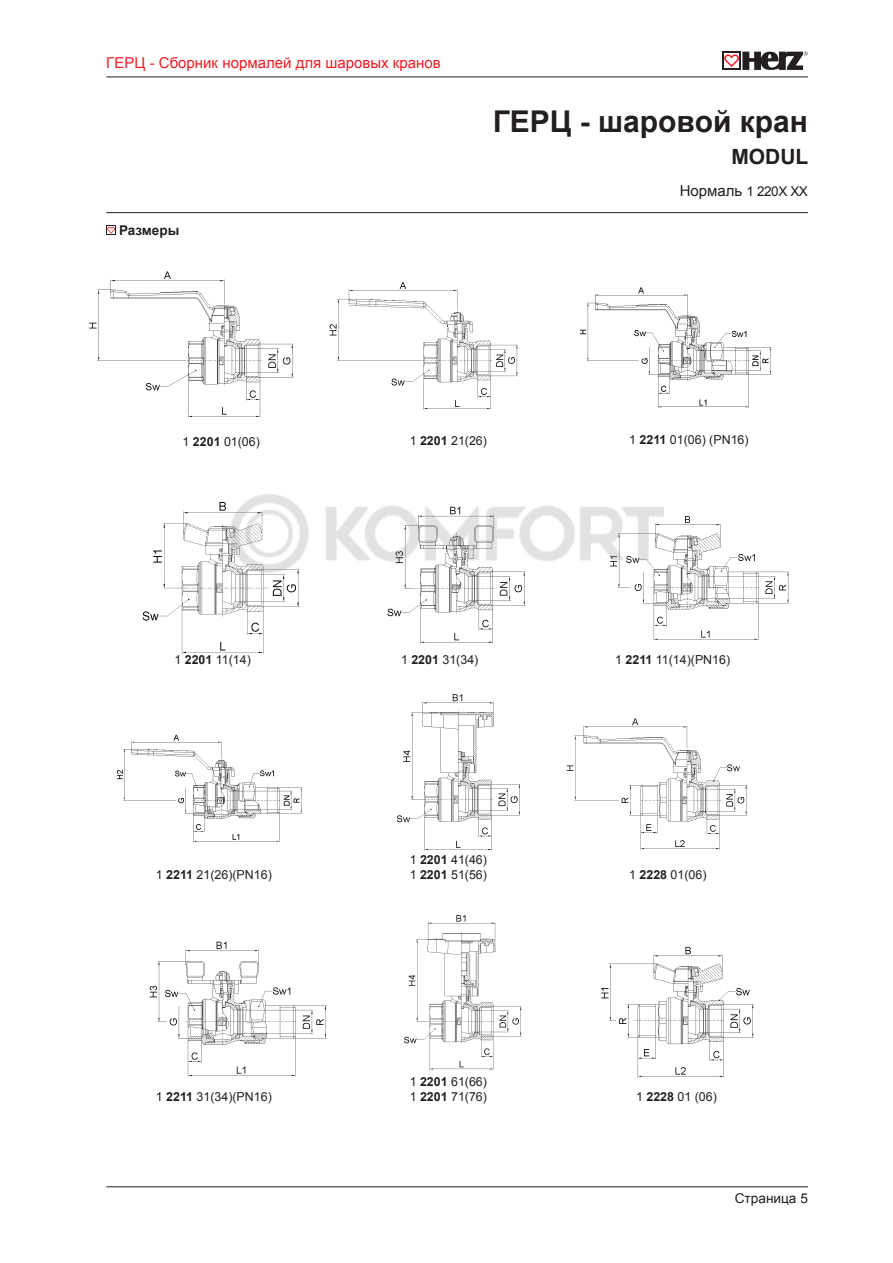
<style>
.page{position:relative;width:893px;height:1263px;background:#fff}
.page>*{position:absolute;margin:0;border:0;box-sizing:border-box;transform-origin:0 0}
.t1{font:700 30px "Arial";color:#231f20}
.t2{font:700 21px "Arial";color:#231f20}
.t3{font:15px "Arial";color:#ee1d23}
.t4{font:15px "Arial";color:#231f20}
.t5{font:13.5px "Arial";color:#231f20}
.t6{font:700 13.5px "Arial";color:#231f20}
.t7{font:12.45px/15.6px "Arial";color:#231f20}
.s1{font-size:13.5px}
.s2{font-weight:700}
</style>
<div class="page">
<svg style="left:722px;top:52px;width:86px;height:18px"></svg>
<hr style="left:106px;top:77px;width:702px;height:1px;background:#231f20">
<hr style="left:106px;top:1186px;width:702px;height:1px;background:#231f20">
<img style="left:566px;top:719px;width:182px;height:131px">
<hr style="left:106px;top:212px;width:553px;height:1px;background:#231f20">
<hr style="left:659px;top:212px;width:149px;height:1px;background:#231f20">
<svg style="left:106px;top:225px;width:10px;height:10px"></svg>
<img style="left:89px;top:271px;width:205px;height:147px">
<img style="left:329px;top:282px;width:189px;height:128px">
<img style="left:142px;top:501px;width:158px;height:153px">
<img style="left:387px;top:583px;width:139px;height:61px">
<img style="left:580px;top:287px;width:192px;height:121px">
<img style="left:618px;top:516px;width:171px;height:125px">
<img style="left:396px;top:694px;width:125px;height:157px">
<img style="left:404px;top:915px;width:118px;height:155px">
<img style="left:116px;top:734px;width:186px;height:109px">
<img style="left:149px;top:941px;width:178px;height:135px">
<img style="left:601px;top:946px;width:153px;height:132px">
<img style="left:223px;top:494px;width:447px;height:89px">
<p class="t3" style="left:106px;top:53px;width:336px">ГЕРЦ - Сборник нормалей для шаровых кранов</p>
<p class="t6" style="left:119px;top:221px;width:62px">Размеры</p>
<h1 class="t1" style="left:493px;top:101px;width:317px">ГЕРЦ - шаровой кран</h1>
<h2 class="t2" style="left:731px;top:143px;width:78px">MODUL</h2>
<p class="t4" style="left:680px;top:181px;width:130px">Нормаль <span class="s1">1 220X XX</span></p>
<p class="t7" style="left:183px;top:434px;width:79px">1 <span class="s2">2201</span> 01(06)</p>
<p class="t7" style="left:410px;top:433px;width:79px">1 <span class="s2">2201</span> 21(26)</p>
<p class="t7" style="left:629px;top:432px;width:121px">1 <span class="s2">2211</span> 01(06) (PN16)</p>
<p class="t7" style="left:174px;top:652px;width:78px">1 <span class="s2">2201</span> 11(14)</p>
<p class="t7" style="left:401px;top:652px;width:79px">1 <span class="s2">2201</span> 31(34)</p>
<p class="t7" style="left:615px;top:652px;width:117px">1 <span class="s2">2211</span> 11(14)(PN16)</p>
<p class="t7" style="left:410px;top:851px;width:79px">1 <span class="s2">2201</span> 41(46)<br>1 <span class="s2">2201</span> 51(56)</p>
<p class="t7" style="left:156px;top:867px;width:117px">1 <span class="s2">2211</span> 21(26)(PN16)</p>
<p class="t7" style="left:629px;top:867px;width:79px">1 <span class="s2">2228</span> 01(06)</p>
<p class="t7" style="left:410px;top:1073px;width:79px">1 <span class="s2">2201</span> 61(66)<br>1 <span class="s2">2201</span> 71(76)</p>
<p class="t7" style="left:156px;top:1089px;width:117px">1 <span class="s2">2211</span> 31(34)(PN16)</p>
<p class="t7" style="left:636px;top:1089px;width:82px">1 <span class="s2">2228</span> 01 (06)</p>
<p class="t5" style="left:735px;top:1189px;width:75px">Страница 5</p>
</div>
